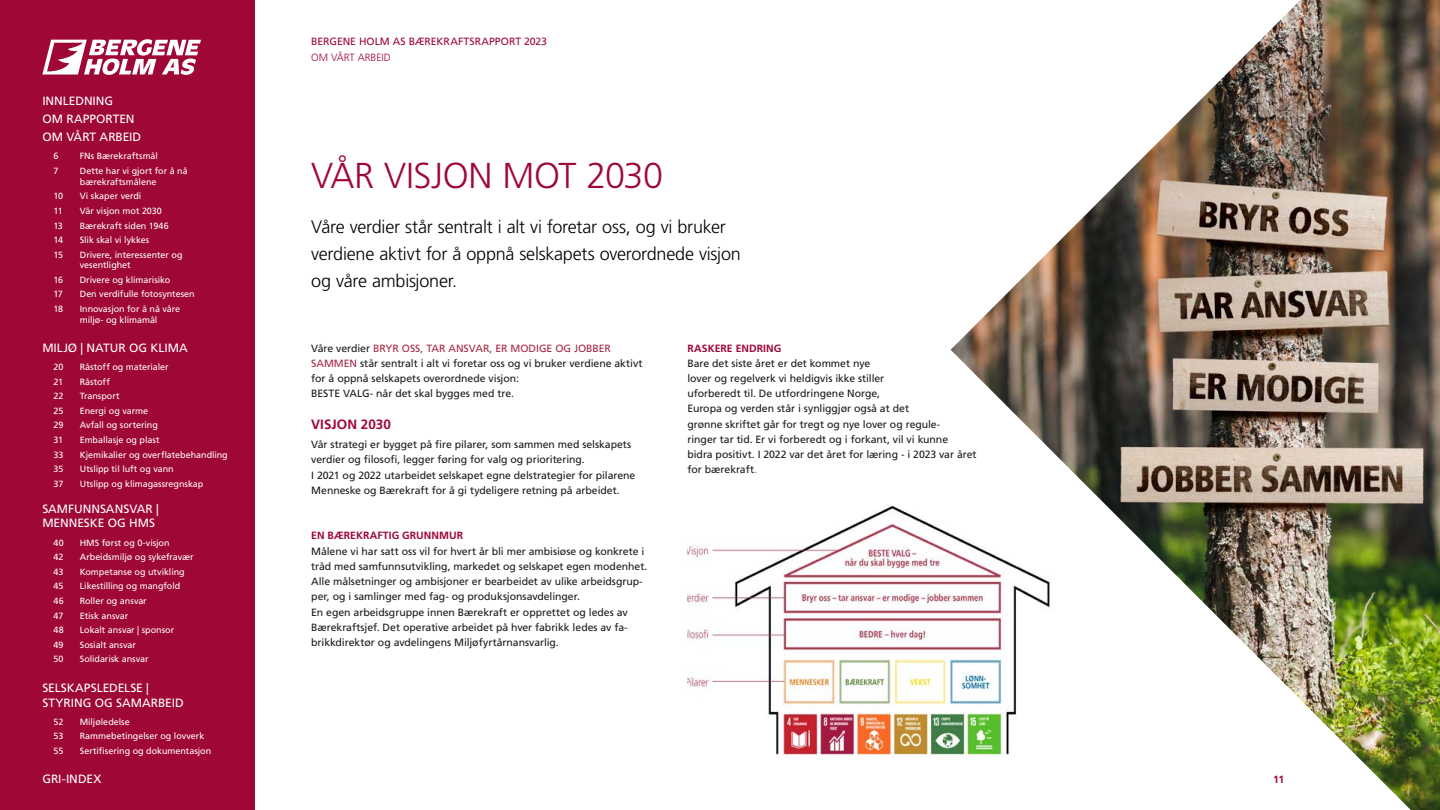
<style>
.page{position:relative;width:1440px;height:810px;background:#fff}
.page>*{position:absolute;margin:0;border:0;box-sizing:border-box;transform-origin:0 0}
.t1{font:300 36px "Frutiger LT Std";letter-spacing:-.015em;color:#9f0737}
.t2{font:300 18px/27px "Frutiger LT Std";letter-spacing:-.015em;color:#000}
.t3{font:700 13.5px "Frutiger LT Std";color:#9f0737}
.t4{font:12px/18.1px "Frutiger LT Std";color:#fff}
.t5{font:10.5px/15.2px "Frutiger LT Std";letter-spacing:-.005em;color:#1a1a1a}
.t6{font:700 10.5px "Frutiger LT Std";color:#9f0737}
.t7{font:10.5px "Frutiger LT Std";letter-spacing:-.005em;color:#9f0737}
.t8{font:300 10.5px "Frutiger LT Std";color:#9f0737}
.t9{font:9px/10.8px "Frutiger LT Std";letter-spacing:-.005em;color:#fff}
.s1{color:#a82844}
.s2{color:#6f7c5d}
</style>
<div class="page">
<img style="left:951px;top:0;width:489px;height:810px">
<img style="left:688px;top:504px;width:376px;height:269px">
<div style="left:0;top:0;width:255px;height:810px;background:#9f0737"></div>
<svg style="left:42px;top:39px;width:159px;height:36px"></svg>
<p class="t4" style="left:42px;top:92px;width:100px">INNLEDNING<br>OM RAPPORTEN<br>OM VÅRT ARBEID</p>
<p class="t9" style="left:54px;top:151px;width:7px">6</p>
<p class="t9" style="left:80px;top:151px;width:80px">FNs Bærekraftsmål</p>
<p class="t9" style="left:54px;top:166px;width:7px">7</p>
<p class="t9" style="left:80px;top:166px;width:109px">Dette har vi gjort for å nå bærekraftsmålene</p>
<p class="t9" style="left:54px;top:191px;width:11px">10</p>
<p class="t9" style="left:80px;top:191px;width:63px">Vi skaper verdi</p>
<p class="t9" style="left:54px;top:205px;width:11px">11</p>
<p class="t9" style="left:80px;top:205px;width:84px">Vår visjon mot 2030</p>
<p class="t9" style="left:54px;top:220px;width:11px">13</p>
<p class="t9" style="left:80px;top:220px;width:90px">Bærekraft siden 1946</p>
<p class="t9" style="left:54px;top:235px;width:11px">14</p>
<p class="t9" style="left:80px;top:235px;width:71px">Slik skal vi lykkes</p>
<p class="t9" style="left:54px;top:249px;width:11px">15</p>
<p class="t9" style="left:80px;top:249px;width:104px">Drivere, interessenter og vesentlighet</p>
<p class="t9" style="left:54px;top:274px;width:11px">16</p>
<p class="t9" style="left:80px;top:274px;width:92px">Drivere og klimarisiko</p>
<p class="t9" style="left:54px;top:289px;width:11px">17</p>
<p class="t9" style="left:80px;top:289px;width:116px">Den verdifulle fotosyntesen</p>
<p class="t9" style="left:54px;top:303px;width:11px">18</p>
<p class="t9" style="left:80px;top:303px;width:102px">Innovasjon for å nå våre miljø- og klimamål</p>
<p class="t4" style="left:42px;top:339px;width:147px">MILJØ | NATUR OG KLIMA</p>
<p class="t9" style="left:54px;top:362px;width:11px">20</p>
<p class="t9" style="left:80px;top:362px;width:90px">Råstoff og materialer</p>
<p class="t9" style="left:54px;top:376px;width:11px">21</p>
<p class="t9" style="left:80px;top:376px;width:32px">Råstoff</p>
<p class="t9" style="left:54px;top:391px;width:11px">22</p>
<p class="t9" style="left:80px;top:391px;width:41px">Transport</p>
<p class="t9" style="left:54px;top:405px;width:11px">25</p>
<p class="t9" style="left:80px;top:405px;width:70px">Energi og varme</p>
<p class="t9" style="left:54px;top:420px;width:11px">29</p>
<p class="t9" style="left:80px;top:420px;width:80px">Avfall og sortering</p>
<p class="t9" style="left:54px;top:435px;width:11px">31</p>
<p class="t9" style="left:80px;top:435px;width:81px">Emballasje og plast</p>
<p class="t9" style="left:54px;top:449px;width:11px">33</p>
<p class="t9" style="left:80px;top:449px;width:149px">Kjemikalier og overflatebehandling</p>
<p class="t9" style="left:54px;top:464px;width:11px">35</p>
<p class="t9" style="left:80px;top:464px;width:95px">Utslipp til luft og vann</p>
<p class="t9" style="left:54px;top:478px;width:11px">37</p>
<p class="t9" style="left:80px;top:478px;width:125px">Utslipp og klimagassregnskap</p>
<p class="t4" style="left:42px;top:502px;width:118px;line-height:14.4px">SAMFUNNSANSVAR |<br>MENNESKE OG HMS</p>
<p class="t9" style="left:54px;top:537px;width:12px">40</p>
<p class="t9" style="left:80px;top:537px;width:91px">HMS først og 0-visjon</p>
<p class="t9" style="left:54px;top:552px;width:11px">42</p>
<p class="t9" style="left:80px;top:552px;width:115px">Arbeidsmiljø og sykefravær</p>
<p class="t9" style="left:54px;top:566px;width:11px">43</p>
<p class="t9" style="left:80px;top:566px;width:106px">Kompetanse og utvikling</p>
<p class="t9" style="left:54px;top:581px;width:11px">45</p>
<p class="t9" style="left:80px;top:581px;width:102px">Likestilling og mangfold</p>
<p class="t9" style="left:54px;top:595px;width:12px">46</p>
<p class="t9" style="left:80px;top:595px;width:68px">Roller og ansvar</p>
<p class="t9" style="left:54px;top:610px;width:11px">47</p>
<p class="t9" style="left:80px;top:610px;width:50px">Etisk ansvar</p>
<p class="t9" style="left:54px;top:625px;width:12px">48</p>
<p class="t9" style="left:80px;top:625px;width:96px">Lokalt ansvar | sponsor</p>
<p class="t9" style="left:54px;top:639px;width:11px">49</p>
<p class="t9" style="left:80px;top:639px;width:58px">Sosialt ansvar</p>
<p class="t9" style="left:54px;top:654px;width:12px">50</p>
<p class="t9" style="left:80px;top:654px;width:70px">Solidarisk ansvar</p>
<p class="t4" style="left:42px;top:680px;width:143px;line-height:15px">SELSKAPSLEDELSE |<br>STYRING OG SAMARBEID</p>
<p class="t9" style="left:54px;top:716px;width:11px">52</p>
<p class="t9" style="left:80px;top:716px;width:51px">Miljøledelse</p>
<p class="t9" style="left:54px;top:731px;width:11px">53</p>
<p class="t9" style="left:80px;top:731px;width:126px">Rammebetingelser og lovverk</p>
<p class="t9" style="left:54px;top:745px;width:11px">55</p>
<p class="t9" style="left:80px;top:745px;width:133px">Sertifisering og dokumentasjon</p>
<p class="t4" style="left:42px;top:770px;width:61px">GRI-INDEX</p>
<p class="t7" style="left:311px;top:36px;width:237px">BERGENE HOLM AS BÆREKRAFTSRAPPORT 2023</p>
<p class="t8" style="left:311px;top:51px;width:81px">OM VÅRT ARBEID</p>
<h1 class="t1" style="left:311px;top:155px;width:353px">VÅR VISJON MOT 2030</h1>
<h2 class="t2" style="left:311px;top:214px;width:431px">Våre verdier står sentralt i alt vi foretar oss, og vi bruker verdiene aktivt for å oppnå selskapets overordnede visjon og våre ambisjoner.</h2>
<p class="t5" style="left:311px;top:340px;width:333px">Våre verdier <span class="s1">BRYR OSS, TAR ANSVAR, ER MODIGE OG JOBBER SAMMEN</span> står sentralt i alt vi foretar oss og vi bruker verdiene aktivt for å oppnå selskapets overordnede visjon:<br>BESTE VALG- når det skal bygges med tre.</p>
<p class="t3" style="left:311px;top:416px;width:81px">VISJON 2030</p>
<p class="t5" style="left:311px;top:437px;width:326px">Vår strategi er bygget på fire pilarer, som sammen med selskapets verdier og filosofi, legger føring for valg og prioritering.<br>I 2021 og 2022 utarbeidet selskapet egne delstrategier for pilarene Menneske og Bærekraft for å gi tydeligere retning på arbeidet.</p>
<p class="t6" style="left:311px;top:530px;width:153px">EN BÆREKRAFTIG GRUNNMUR</p>
<p class="t5" style="left:311px;top:543px;width:338px">Målene vi har satt oss vil for hvert år bli mer ambisiøse og konkrete i tråd med samfunnsutvikling, markedet og selskapet egen modenhet.<br>Alle målsetninger og ambisjoner er bearbeidet av ulike arbeidsgrup&shy;per, og i samlinger med fag- og produksjonsavdelinger.<br>En egen arbeidsgruppe innen Bærekraft er opprettet og ledes av Bærekraftsjef. Det operative arbeidet på hver fabrikk ledes av fa&shy;brikkdirektør og avdelingens Miljøfyrtårnansvarlig.</p>
<p class="t6" style="left:687px;top:342px;width:95px">RASKERE ENDRING</p>
<p class="t5" style="left:687px;top:356px;width:291px">Bare det siste året er det kommet nye<br>lover og regelverk vi heldigvis ikke stiller<br>uforberedt til. De utfordringene Norge,<br>Europa og verden står i synliggjør også at det<br>grønne skriftet går for tregt og nye lover og regule-<br>ringer tar tid. Er vi forberedt og i forkant, vil vi kunne<br>bidra positivt. I 2022 var det året for læring - i 2023 var året for bærekraft<span class="s2">.</span></p>
<p class="t6" style="left:1273px;top:773px;width:12px">11</p>
</div>
